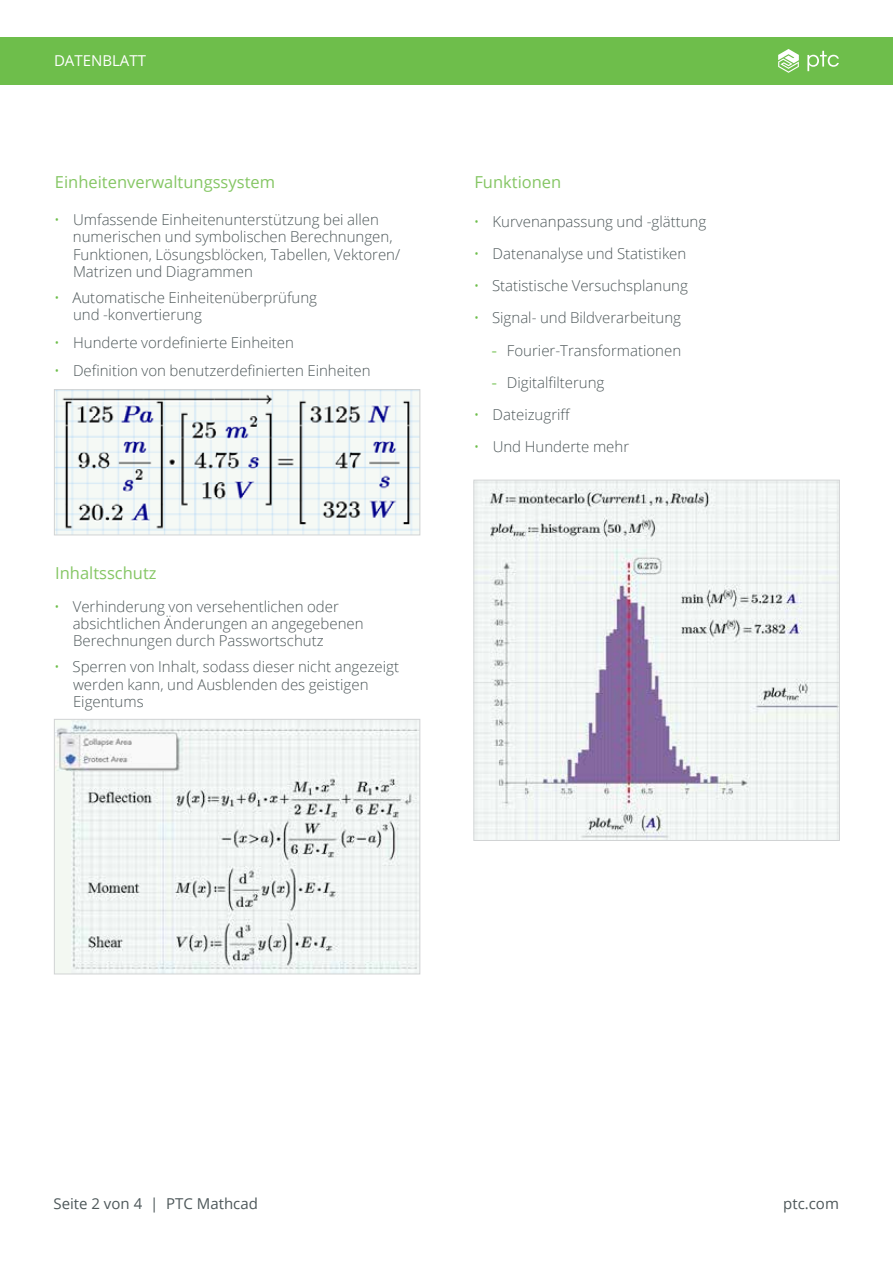
<style>
.page{position:relative;width:893px;height:1263px;background:#fff}
.page>*{position:absolute;margin:0;border:0;box-sizing:border-box;transform-origin:0 0}
.t1{font:16.5px "Open Sans";color:#85c664}
.t2{font:300 15px/17.2px "Open Sans";color:#4e585a}
.t3{font:15px "Open Sans";color:#4e585a}
.t4{font:15px "Open Sans";color:#fff}
.s1{color:#6ebe4b}
.s2{font-family:"DIN Pro";font-weight:400;color:#6ebe4b}
</style>
<div class="page">
<div style="left:0;top:37px;width:893px;height:48px;background:#6ebe4b"></div>
<svg style="left:778px;top:49px;width:21px;height:24px"></svg>
<svg style="left:807px;top:51px;width:32px;height:20px"></svg>
<img style="left:56px;top:391px;width:362px;height:142px">
<div style="left:54px;top:389px;width:366px;height:146px;border:1px solid #d1d3d4"></div>
<img style="left:56px;top:721px;width:362px;height:251px">
<div style="left:54px;top:719px;width:366px;height:255px;border:1px solid #d1d3d4"></div>
<img style="left:475px;top:482px;width:363px;height:357px">
<div style="left:473px;top:480px;width:367px;height:361px;border:1px solid #d1d3d4"></div>
<p class="t4" style="left:54px;top:50px;width:93px">DATENBLATT</p>
<p class="t1" style="left:55px;top:170px;width:222px">Einheitenverwaltungssystem</p>
<p class="t2" style="left:73px;top:211px;width:329px;text-indent:-19px"><span class="s1">•</span> Umfassende Einheitenunterstützung bei allen numerischen und symbolischen Berechnungen, Funktionen, Lösungsblöcken, Tabellen, Vektoren/ Matrizen und Diagrammen</p>
<p class="t2" style="left:73px;top:289px;width:246px;text-indent:-19px"><span class="s1">•</span> Automatische Einheitenüberprüfung und -konvertierung</p>
<p class="t2" style="left:54px;top:334px;width:241px"><span class="s1">•</span> Hunderte vordefinierte Einheiten</p>
<p class="t2" style="left:54px;top:361px;width:318px"><span class="s1">•</span> Definition von benutzerdefinierten Einheiten</p>
<p class="t1" style="left:55px;top:562px;width:103px">Inhaltsschutz</p>
<p class="t2" style="left:73px;top:597px;width:292px;text-indent:-18px"><span class="s1">•</span> Verhinderung von versehentlichen oder absichtlichen Änderungen an angegebenen<br>Berechnungen durch Passwortschutz</p>
<p class="t2" style="left:73px;top:658px;width:328px;text-indent:-19px"><span class="s1">•</span> Sperren von Inhalt, sodass dieser nicht angezeigt werden kann, und Ausblenden des geistigen<br>Eigentums</p>
<p class="t1" style="left:474px;top:170px;width:88px">Funktionen</p>
<p class="t2" style="left:474px;top:212px;width:234px"><span class="s1">•</span> Kurvenanpassung und -glättung</p>
<p class="t2" style="left:474px;top:244px;width:214px"><span class="s1">•</span> Datenanalyse und Statistiken</p>
<p class="t2" style="left:474px;top:277px;width:216px"><span class="s1">•</span> Statistische Versuchsplanung</p>
<p class="t2" style="left:474px;top:309px;width:209px"><span class="s1">•</span> Signal- und Bildverarbeitung</p>
<p class="t2" style="left:491px;top:341px;width:191px"><span class="s2">-</span> Fourier-Transformationen</p>
<p class="t2" style="left:491px;top:373px;width:115px"><span class="s2">-</span> Digitalfilterung</p>
<p class="t2" style="left:474px;top:406px;width:97px"><span class="s1">•</span> Dateizugriff</p>
<p class="t2" style="left:474px;top:438px;width:157px"><span class="s1">•</span> Und Hunderte mehr</p>
<p class="t3" style="left:53px;top:1193px;width:206px">Seite 2 von 4 | PTC Mathcad</p>
<p class="t3" style="left:783px;top:1193px;width:57px">ptc.com</p>
</div>
